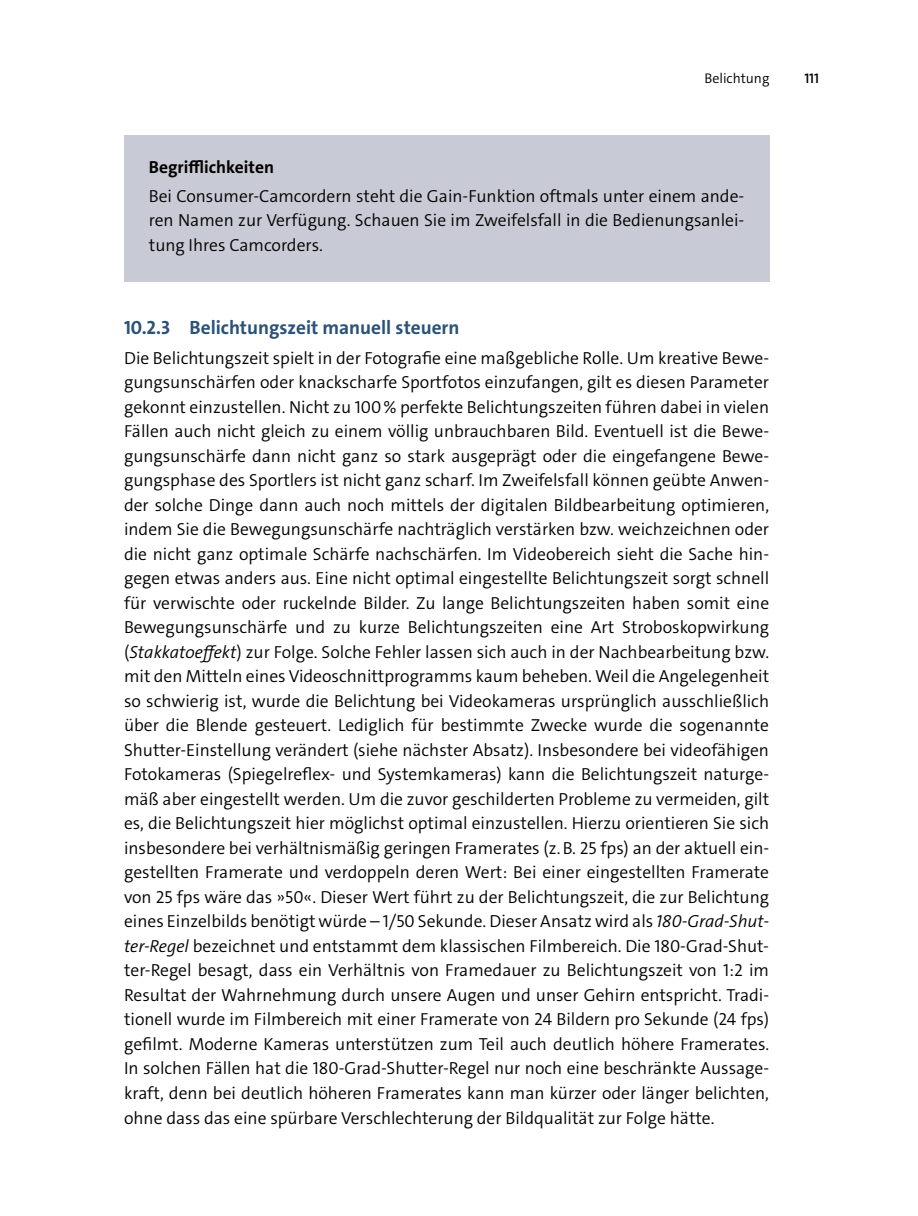
<style>
.page{position:relative;width:918px;height:1216px;background:#fff}
.page>*{position:absolute;margin:0;border:0;box-sizing:border-box;transform-origin:0 0}
.t1{font:700 19.25px "The Sans C4 s";color:#2b5277}
.t2{font:300 17.5px/24.5px "The Sans C4 s";color:#040000;text-align:justify}
.t3{font:700 17.5px "The Sans C4 s";color:#040000}
.t4{font:300 14px "The Sans C4 s";color:#040000}
.t5{font:600 14px "The Sans C4 s";color:#040000}
.s1{font-style:italic}
</style>
<div class="page">
<div style="left:124px;top:135px;width:645px;height:67px;background:#c8cbd5"></div>
<div style="left:124px;top:165px;width:645px;height:116px;background:#c8cbd5"></div>
<p class="t4" style="left:704px;top:73px;width:67px">Belichtung</p>
<p class="t5" style="left:804px;top:70px;width:16px">111</p>
<p class="t3" style="left:149px;top:160px;width:127px">Begrifflichkeiten</p>
<p class="t2" style="left:149px;top:185px;width:597px">Bei Consumer-Camcordern steht die Gain-Funktion oftmals unter einem ande&shy;ren Namen zur Verfügung. Schauen Sie im Zweifelsfall in die Bedienungsanlei&shy;tung Ihres Camcorders.</p>
<p class="t1" style="left:124px;top:320px;width:337px">10.2.3 Belichtungszeit manuell steuern</p>
<p class="t2" style="left:124px;top:347px;width:646px">Die Belichtungszeit spielt in der Fotografie eine maßgebliche Rolle. Um kreative Bewe&shy;gungsunschärfen oder knackscharfe Sportfotos einzufangen, gilt es diesen Parameter gekonnt einzustellen. Nicht zu 100 % perfekte Belichtungszeiten führen dabei in vielen Fällen auch nicht gleich zu einem völlig unbrauchbaren Bild. Eventuell ist die Bewe&shy;gungsunschärfe dann nicht ganz so stark ausgeprägt oder die eingefangene Bewe&shy;gungsphase des Sportlers ist nicht ganz scharf. Im Zweifelsfall können geübte Anwen&shy;der solche Dinge dann auch noch mittels der digitalen Bildbearbeitung optimieren, indem Sie die Bewegungsunschärfe nachträglich verstärken bzw. weichzeichnen oder die nicht ganz optimale Schärfe nachschärfen. Im Videobereich sieht die Sache hin&shy;gegen etwas anders aus. Eine nicht optimal eingestellte Belichtungszeit sorgt schnell für verwischte oder ruckelnde Bilder. Zu lange Belichtungszeiten haben somit eine Bewegungsunschärfe und zu kurze Belichtungszeiten eine Art Stroboskopwirkung (<span class="s1">Stakkato effekt</span>) zur Folge. Solche Fehler lassen sich auch in der Nachbearbeitung bzw. mit den Mitteln eines Videoschnittprogramms kaum beheben. Weil die Angelegenheit so schwierig ist, wurde die Belichtung bei Videokameras ursprünglich ausschließlich über die Blende gesteuert. Lediglich für bestimmte Zwecke wurde die sogenannte Shutter-Einstellung verändert (siehe nächster Absatz). Insbesondere bei videofähigen Fotokameras (Spiegelreflex- und Systemkameras) kann die Belichtungszeit naturge&shy;mäß aber eingestellt werden. Um die zuvor geschilderten Probleme zu vermeiden, gilt es, die Belichtungszeit hier möglichst optimal einzustellen. Hierzu orientieren Sie sich insbesondere bei verhältnismäßig geringen Framerates (z. B. 25 fps) an der aktuell ein&shy;gestellten Framerate und verdoppeln deren Wert: Bei einer eingestellten Framerate von 25 fps wäre das »50«. Dieser Wert führt zu der Belichtungszeit, die zur Belichtung eines Einzelbilds benötigt würde – 1/50 Sekunde. Dieser Ansatz wird als <span class="s1">180-Grad-Shut&shy;ter-Regel</span> bezeichnet und entstammt dem klassischen Filmbereich. Die 180-Grad-Shut&shy;ter-Regel besagt, dass ein Verhältnis von Framedauer zu Belichtungszeit von 1:2 im Resultat der Wahrnehmung durch unsere Augen und unser Gehirn entspricht. Tradi&shy;tionell wurde im Filmbereich mit einer Framerate von 24 Bildern pro Sekunde (24 fps) gefilmt. Moderne Kameras unterstützen zum Teil auch deutlich höhere Framerates.<br>In solchen Fällen hat die 180-Grad-Shutter-Regel nur noch eine beschränkte Aussage&shy;kraft, denn bei deutlich höheren Framerates kann man kürzer oder länger belichten, ohne dass das eine spürbare Verschlechterung der Bildqualität zur Folge hätte.</p>
</div>
